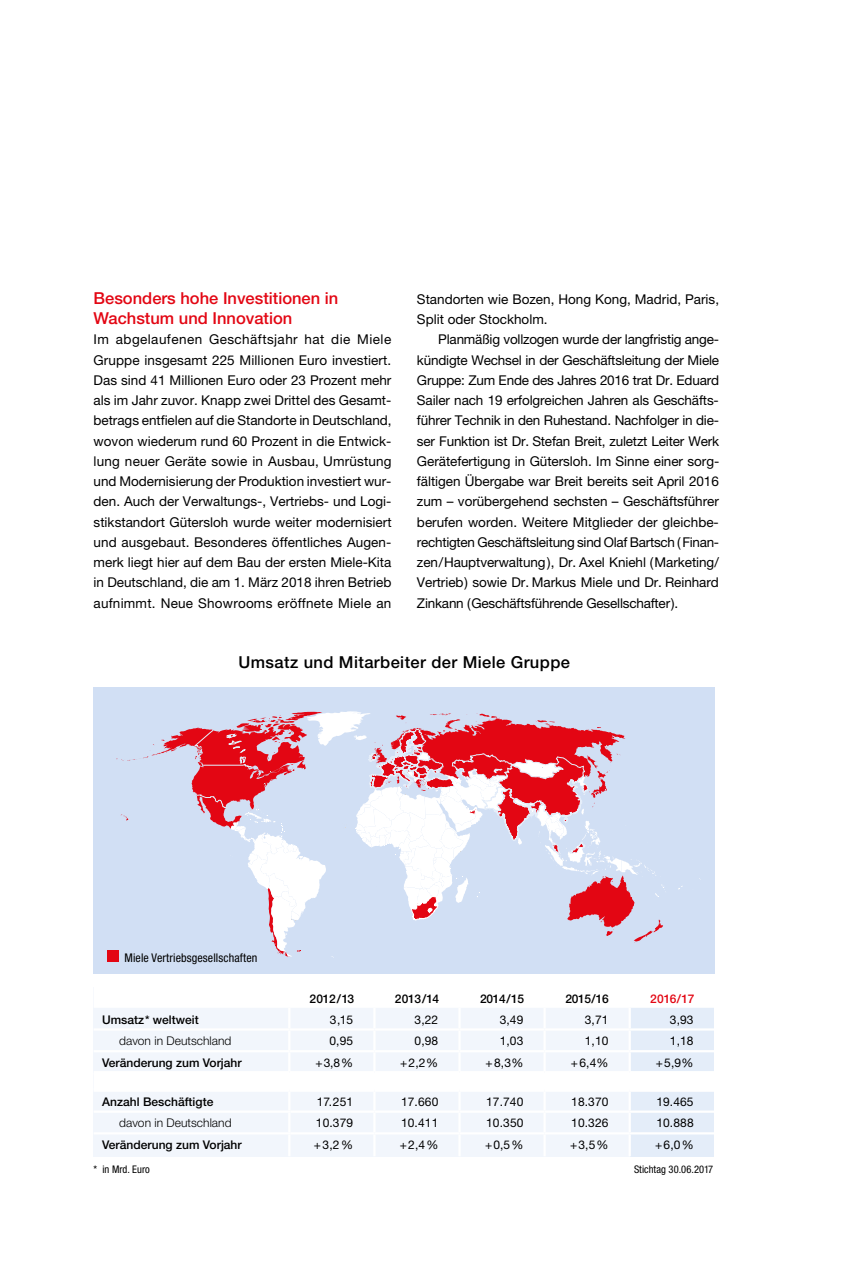
<style>
.page{position:relative;width:851px;height:1263px;background:#fff}
.page>*{position:absolute;margin:0;border:0;box-sizing:border-box;transform-origin:0 0}
.t1{font:500 16.5px/20.2px "Helvetica Neue LT";color:#e30613}
.t2{font:500 16.5px "Helvetica Neue LT";letter-spacing:.025em;color:#000}
.t3{font:13.5px/20.2px "Helvetica Neue LT";color:#000;text-align:justify}
.t4{font:12px "Helvetica Neue LT";letter-spacing:.01em;color:#000}
.t5{font:500 12px "Helvetica Neue LT";color:#000}
.t6{font:300 12px "Helvetica Neue LT";color:#000}
.t7{font:condensed 12px "Helvetica Neue LT";letter-spacing:.01em;color:#000}
.t8{font:500 12px "Helvetica Neue LT";letter-spacing:-.015em;color:#e30613}
.t9{font:condensed 10.5px "Helvetica Neue LT";letter-spacing:.005em;color:#000}
</style>
<div class="page">
<div style="left:629px;top:988px;width:84px;height:169px;background:#e4edf9"></div>
<div style="left:94px;top:988px;width:535px;height:169px;background:#f2f6fc"></div>
<svg style="left:94px;top:988px;width:620px;height:100px"></svg>
<hr style="left:288px;top:1008px;width:2px;height:20px;background:#fff">
<hr style="left:373px;top:1008px;width:2px;height:20px;background:#fff">
<hr style="left:458px;top:1008px;width:2px;height:20px;background:#fff">
<hr style="left:543px;top:1008px;width:2px;height:20px;background:#fff">
<hr style="left:628px;top:1008px;width:2px;height:20px;background:#fff">
<hr style="left:94px;top:1028px;width:195px;height:2px;background:#fff">
<hr style="left:289px;top:1028px;width:85px;height:2px;background:#fff">
<hr style="left:288px;top:1030px;width:2px;height:20px;background:#fff">
<hr style="left:374px;top:1028px;width:85px;height:2px;background:#fff">
<hr style="left:373px;top:1030px;width:2px;height:20px;background:#fff">
<hr style="left:459px;top:1028px;width:85px;height:2px;background:#fff">
<hr style="left:458px;top:1030px;width:2px;height:20px;background:#fff">
<hr style="left:544px;top:1028px;width:85px;height:2px;background:#fff">
<hr style="left:543px;top:1030px;width:2px;height:20px;background:#fff">
<hr style="left:629px;top:1028px;width:85px;height:2px;background:#fff">
<hr style="left:628px;top:1030px;width:2px;height:20px;background:#fff">
<hr style="left:94px;top:1050px;width:195px;height:2px;background:#fff">
<hr style="left:289px;top:1050px;width:85px;height:2px;background:#fff">
<hr style="left:374px;top:1050px;width:85px;height:2px;background:#fff">
<hr style="left:459px;top:1050px;width:85px;height:2px;background:#fff">
<hr style="left:544px;top:1050px;width:85px;height:2px;background:#fff">
<hr style="left:629px;top:1050px;width:85px;height:2px;background:#fff">
<hr style="left:94px;top:1110px;width:196px;height:3px;background:#fff">
<svg style="left:288px;top:1052px;width:2px;height:80px"></svg>
<svg style="left:373px;top:1052px;width:2px;height:80px"></svg>
<svg style="left:458px;top:1052px;width:2px;height:80px"></svg>
<svg style="left:543px;top:1052px;width:2px;height:80px"></svg>
<svg style="left:628px;top:1052px;width:2px;height:80px"></svg>
<hr style="left:94px;top:1132px;width:196px;height:2px;background:#fff">
<hr style="left:288px;top:1134px;width:2px;height:22px;background:#fff">
<hr style="left:373px;top:1134px;width:2px;height:22px;background:#fff">
<hr style="left:458px;top:1134px;width:2px;height:22px;background:#fff">
<hr style="left:543px;top:1134px;width:2px;height:22px;background:#fff">
<hr style="left:628px;top:1134px;width:2px;height:22px;background:#fff">
<hr style="left:290px;top:1110px;width:84px;height:3px;background:#fff">
<hr style="left:374px;top:1110px;width:85px;height:3px;background:#fff">
<hr style="left:459px;top:1110px;width:85px;height:3px;background:#fff">
<hr style="left:544px;top:1110px;width:85px;height:3px;background:#fff">
<hr style="left:629px;top:1110px;width:85px;height:3px;background:#fff">
<hr style="left:290px;top:1132px;width:84px;height:2px;background:#fff">
<hr style="left:374px;top:1132px;width:85px;height:2px;background:#fff">
<hr style="left:459px;top:1132px;width:85px;height:2px;background:#fff">
<hr style="left:544px;top:1132px;width:85px;height:2px;background:#fff">
<hr style="left:629px;top:1132px;width:85px;height:2px;background:#fff">
<hr style="left:94px;top:1071px;width:195px;height:4px;background:#fff">
<hr style="left:289px;top:1071px;width:85px;height:4px;background:#fff">
<hr style="left:374px;top:1071px;width:85px;height:4px;background:#fff">
<hr style="left:459px;top:1071px;width:85px;height:4px;background:#fff">
<hr style="left:544px;top:1071px;width:85px;height:4px;background:#fff">
<hr style="left:629px;top:1071px;width:85px;height:4px;background:#fff">
<hr style="left:94px;top:1088px;width:195px;height:4px;background:#fff">
<hr style="left:289px;top:1088px;width:85px;height:4px;background:#fff">
<hr style="left:374px;top:1088px;width:85px;height:4px;background:#fff">
<hr style="left:459px;top:1088px;width:85px;height:4px;background:#fff">
<hr style="left:544px;top:1088px;width:85px;height:4px;background:#fff">
<hr style="left:629px;top:1088px;width:85px;height:4px;background:#fff">
<div style="left:94px;top:687px;width:620px;height:286px;background:#d1dff4"></div>
<svg style="left:116px;top:711px;width:548px;height:247px"></svg>
<div style="left:107px;top:950px;width:12px;height:12px;background:#e30613"></div>
<p class="t1" style="left:94px;top:288px;width:246px">Besonders hohe Investitionen in<br>Wachstum und Innovation</p>
<p class="t3" style="left:94px;top:329px;width:299px">Im abgelaufenen Geschäftsjahr hat die Miele Gruppe insgesamt 225 Millionen Euro investiert.<br>Das sind 41 Millionen Euro oder 23 Prozent mehr als im Jahr zuvor. Knapp zwei Drittel des Gesamt&shy;betrags entfielen auf die Standorte in Deutschland, wovon wiederum rund 60 Prozent in die Entwick&shy;lung neuer Geräte sowie in Ausbau, Umrüstung und Modernisierung der Produktion investiert wur&shy;den. Auch der Verwaltungs-, Vertriebs- und Logi&shy;stikstandort Gütersloh wurde weiter modernisiert und ausgebaut. Besonderes öffentliches Augen&shy;merk liegt hier auf dem Bau der ersten Miele-Kita in Deutschland, die am 1. März 2018 ihren Betrieb aufnimmt. Neue Showrooms eröffnete Miele an</p>
<p class="t3" style="left:417px;top:289px;width:303px">Standorten wie Bozen, Hong Kong, Madrid, Paris,<br>Split oder Stockholm.</p>
<p class="t3" style="left:417px;top:329px;width:303px;text-indent:21px">Planmäßig vollzogen wurde der langfristig ange&shy;kündigte Wechsel in der Geschäftsleitung der Miele Gruppe: Zum Ende des Jahres 2016 trat Dr. Eduard Sailer nach 19 erfolgreichen Jahren als Geschäfts&shy;führer Technik in den Ruhestand. Nachfolger in die&shy;ser Funktion ist Dr. Stefan Breit, zuletzt Leiter Werk Gerätefertigung in Gütersloh. Im Sinne einer sorg&shy;fältigen Übergabe war Breit bereits seit April 2016 zum – vorübergehend sechsten – Geschäftsführer berufen worden. Weitere Mitglieder der gleichbe&shy;rechtigten Geschäftsleitung sind Olaf Bartsch (Finan&shy;zen/Hauptverwaltung), Dr. Axel Kniehl (Marketing/ Vertrieb) sowie Dr. Markus Miele und Dr. Reinhard Zinkann (Geschäftsführende Gesellschafter).</p>
<p class="t2" style="left:238px;top:652px;width:333px">Umsatz und Mitarbeiter der Miele Gruppe</p>
<p class="t7" style="left:124px;top:950px;width:134px">Miele Vertriebsgesellschaften</p>
<p class="t5" style="left:309px;top:991px;width:46px">2012/13</p>
<p class="t5" style="left:395px;top:991px;width:46px">2013/14</p>
<p class="t5" style="left:480px;top:991px;width:45px">2014/15</p>
<p class="t5" style="left:565px;top:991px;width:45px">2015/16</p>
<p class="t8" style="left:650px;top:991px;width:46px">2016/17</p>
<p class="t5" style="left:102px;top:1012px;width:98px">Umsatz* weltweit</p>
<p class="t4" style="left:330px;top:1012px;width:25px">3,15</p>
<p class="t4" style="left:414px;top:1012px;width:25px">3,22</p>
<p class="t4" style="left:499px;top:1012px;width:25px">3,49</p>
<p class="t4" style="left:584px;top:1012px;width:25px">3,71</p>
<p class="t4" style="left:669px;top:1012px;width:25px">3,93</p>
<p class="t6" style="left:119px;top:1034px;width:114px">davon in Deutschland</p>
<p class="t4" style="left:329px;top:1034px;width:25px">0,95</p>
<p class="t4" style="left:414px;top:1034px;width:25px">0,98</p>
<p class="t4" style="left:499px;top:1034px;width:25px">1,03</p>
<p class="t4" style="left:584px;top:1034px;width:25px">1,10</p>
<p class="t4" style="left:669px;top:1034px;width:25px">1,18</p>
<p class="t5" style="left:102px;top:1055px;width:141px">Veränderung zum Vorjahr</p>
<p class="t4" style="left:315px;top:1055px;width:39px">+3,8%</p>
<p class="t4" style="left:400px;top:1055px;width:40px">+2,2%</p>
<p class="t4" style="left:485px;top:1055px;width:39px">+8,3%</p>
<p class="t4" style="left:571px;top:1055px;width:39px">+6,4%</p>
<p class="t4" style="left:655px;top:1055px;width:39px">+5,9 %</p>
<p class="t5" style="left:102px;top:1094px;width:113px">Anzahl Beschäftigte</p>
<p class="t4" style="left:317px;top:1094px;width:38px">17.251</p>
<p class="t4" style="left:401px;top:1094px;width:39px">17.660</p>
<p class="t4" style="left:486px;top:1094px;width:39px">17.740</p>
<p class="t4" style="left:571px;top:1094px;width:39px">18.370</p>
<p class="t4" style="left:656px;top:1094px;width:39px">19.465</p>
<p class="t6" style="left:119px;top:1116px;width:114px">davon in Deutschland</p>
<p class="t4" style="left:316px;top:1116px;width:39px">10.379</p>
<p class="t4" style="left:401px;top:1116px;width:39px">10.411</p>
<p class="t4" style="left:486px;top:1116px;width:39px">10.350</p>
<p class="t4" style="left:571px;top:1116px;width:39px">10.326</p>
<p class="t4" style="left:656px;top:1116px;width:39px">10.888</p>
<p class="t5" style="left:102px;top:1138px;width:141px">Veränderung zum Vorjahr</p>
<p class="t4" style="left:314px;top:1138px;width:41px">+3,2%</p>
<p class="t4" style="left:400px;top:1138px;width:40px">+2,4 %</p>
<p class="t4" style="left:485px;top:1138px;width:40px">+0,5 %</p>
<p class="t4" style="left:570px;top:1138px;width:40px">+3,5 %</p>
<p class="t4" style="left:655px;top:1138px;width:40px">+6,0 %</p>
<p class="t9" style="left:94px;top:1163px;width:58px">* in Mrd. Euro</p>
<p class="t9" style="left:634px;top:1163px;width:81px">Stichtag 30.06.2017</p>
</div>
